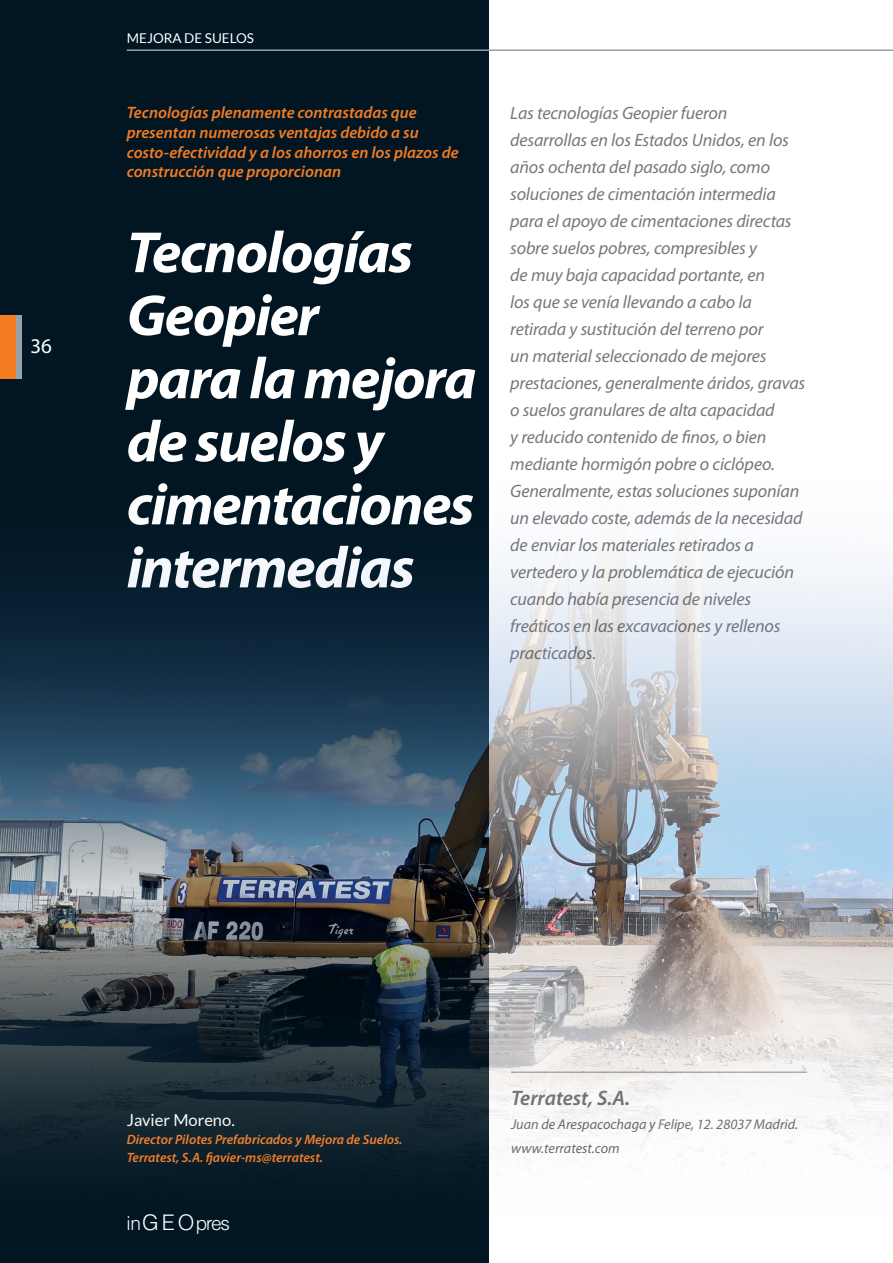
<style>
.page{position:relative;width:893px;height:1263px;background:#fff}
.page>*{position:absolute;margin:0;border:0;box-sizing:border-box;transform-origin:0 0}
.t1{font:italic 700 58.5px/63px "Myriad Pro";letter-spacing:-.025em;color:#fff}
.t2{font:italic 600 21px "Myriad Pro";color:#636366}
.t3{font:21px "Myriad Pro";color:#fff}
.t4{font:300 19.05px "Helvetica";letter-spacing:-.06em;color:#fff}
.t5{font:italic 18px/27px "Myriad Pro";letter-spacing:-.01em;color:#76787b}
.t6{font:italic 600 16.5px/19.8px "Myriad Pro";color:#f47b21}
.t7{font:16.5px "Lato";color:#fff}
.t8{font:italic 14.25px/24px "Myriad Pro";color:#636366}
.t9{font:italic 600 13.5px/18px "Myriad Pro";color:#f47b21}
.t10{font:13.5px "Lato";color:#fff}
.s1{font-size:21.45px}
</style>
<div class="page">
<div style="left:0;top:0;width:489px;height:1262px;background:#011622"></div>
<div style="left:0;top:315px;width:16px;height:64px;background:#f47b21"></div>
<div style="left:16px;top:315px;width:6px;height:64px;background:#94a2aa"></div>
<hr style="left:127px;top:49px;width:766px;height:2px;background:#94a2aa">
<img style="left:0;top:552px;width:893px;height:610px">
<p class="t3" style="left:30px;top:333px;width:23px">36</p>
<p class="t10" style="left:127px;top:30px;width:129px">MEJORA DE SUELOS</p>
<p class="t6" style="left:127px;top:102px;width:333px">Tecnologías plenamente contrastadas que presentan numerosas ventajas debido a su costo-efectividad y a los ahorros en los plazos de construcción que proporcionan</p>
<h1 class="t1" style="left:127px;top:219px;width:351px">Tecnologías<br>Geopier<br>para la mejora de suelos y cimentaciones intermedias</h1>
<p class="t5" style="left:510px;top:99px;width:296px">Las tecnologías Geopier fueron desarrollas en los Estados Unidos, en los años ochenta del pasado siglo, como soluciones de cimentación intermedia para el apoyo de cimentaciones directas sobre suelos pobres, compresibles y<br>de muy baja capacidad portante, en<br>los que se venía llevando a cabo la retirada y sustitución del terreno por<br>un material seleccionado de mejores prestaciones, generalmente áridos, gravas o suelos granulares de alta capacidad<br>y reducido contenido de finos, o bien mediante hormigón pobre o ciclópeo.<br>Generalmente, estas soluciones suponían un elevado coste, además de la necesidad de enviar los materiales retirados a vertedero y la problemática de ejecución cuando había presencia de niveles freáticos en las excavaciones y rellenos practicados.</p>
<p class="t7" style="left:127px;top:1109px;width:110px">Javier Moreno.</p>
<p class="t9" style="left:127px;top:1129px;width:277px">Director Pilotes Prefabricados y Mejora de Suelos.<br>Terratest, S.A. fjavier-ms@terratest.</p>
<p class="t4" style="left:127px;top:1210px;width:105px">in<span class="s1">GEO</span>pres</p>
<p class="t2" style="left:511px;top:1084px;width:121px">Terratest, S.A.</p>
<p class="t8" style="left:511px;top:1111px;width:288px">Juan de Arespacochaga y Felipe, 12. 28037 Madrid. www.terratest.com</p>
</div>
